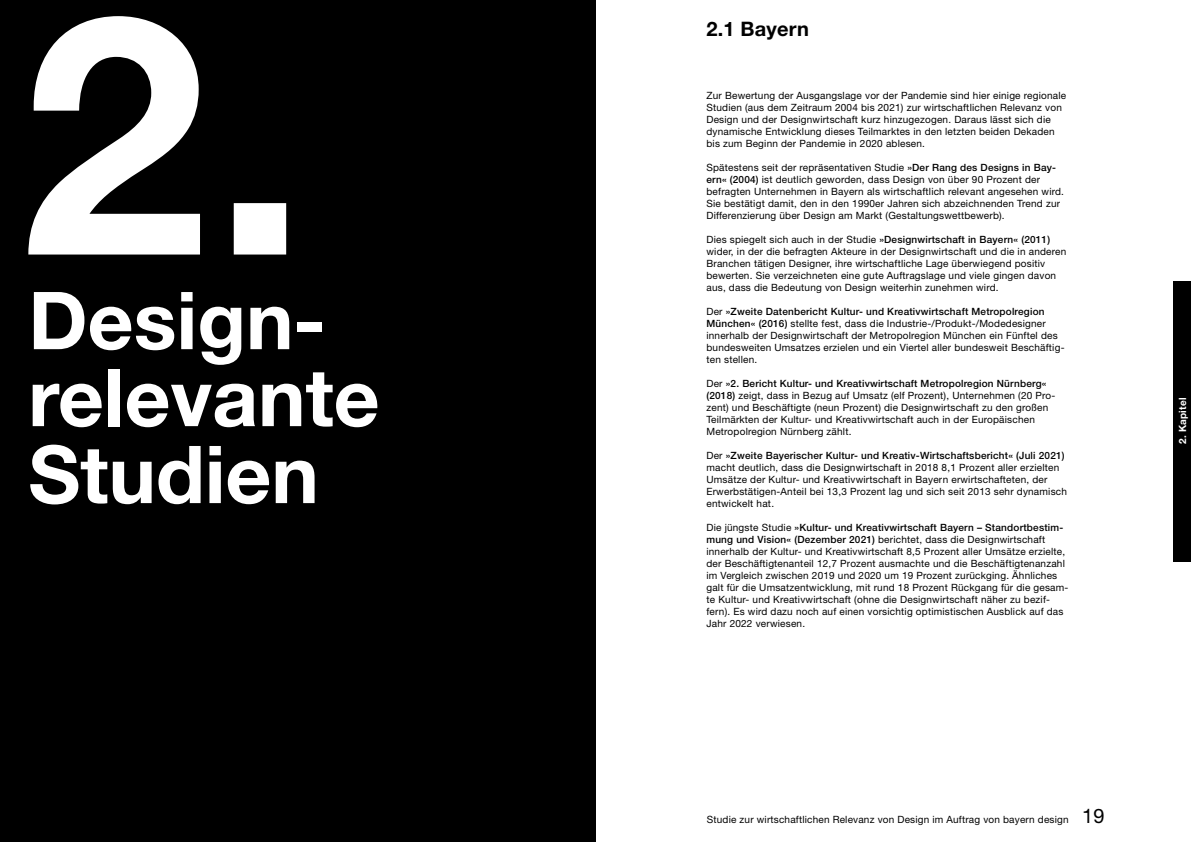
<style>
.page{position:relative;width:1191px;height:842px;background:#fff}
.page>*{position:absolute;margin:0;border:0;box-sizing:border-box;transform-origin:0 0}
.t1{font:700 80px/77px "Helvetica Neue LT Std";color:#fff}
.t2{font:700 20px "Helvetica Neue LT Std";letter-spacing:.01em;color:#000}
.t3{font:20px "Helvetica Neue LT Std";color:#000}
.t4{font:10px/12px "Helvetica Neue LT Std";letter-spacing:.02em;color:#000}
.t5{font:700 10px "Helvetica Neue LT Std";letter-spacing:.02em;color:#fff}
.s1{font-weight:500}
</style>
<div class="page">
<div style="left:0;top:0;width:595px;height:842px;background:#000"></div>
<svg style="left:28px;top:16px;width:258px;height:239px"></svg>
<div style="left:1174px;top:281px;width:17px;height:280px;background:#000"></div>
<h1 class="t1" style="left:28px;top:280px;width:353px">Design&shy;relevante<br>Studien</h1>
<h2 class="t2" style="left:706px;top:16px;width:104px">2.1 Bayern</h2>
<p class="t4" style="left:706px;top:89px;width:361px">Zur Bewertung der Ausgangslage vor der Pandemie sind hier einige regionale Studien (aus dem Zeitraum 2004 bis 2021) zur wirtschaftlichen Relevanz von Design und der Designwirtschaft kurz hinzugezogen. Daraus lässt sich die dynamische Entwicklung dieses Teilmarktes in den letzten beiden Dekaden bis zum Beginn der Pandemie in 2020 ablesen.</p>
<p class="t4" style="left:706px;top:161px;width:359px">Spätestens seit der repräsentativen Studie <span class="s1">»Der Rang des Designs in Bay&shy;ern« (2004)</span> ist deutlich geworden, dass Design von über 90 Prozent der befragten Unternehmen in Bayern als wirtschaftlich relevant angesehen wird.<br>Sie bestätigt damit, den in den 1990er Jahren sich abzeichnenden Trend zur Differenzierung über Design am Markt (Gestaltungswettbewerb).</p>
<p class="t4" style="left:706px;top:233px;width:361px">Dies spiegelt sich auch in der Studie <span class="s1">»Designwirtschaft in Bayern« (2011) </span>wider, in der die befragten Akteure in der Designwirtschaft und die in anderen Branchen tätigen Designer, ihre wirtschaftliche Lage überwiegend positiv bewerten. Sie verzeichneten eine gute Auftragslage und viele gingen davon aus, dass die Bedeutung von Design weiterhin zunehmen wird.</p>
<p class="t4" style="left:706px;top:305px;width:359px">Der <span class="s1">»Zweite Datenbericht Kultur- und Kreativwirtschaft Metropolregion München« (2016)</span> stellte fest, dass die Industrie-/Produkt-/Modedesigner innerhalb der Designwirtschaft der Metropolregion München ein Fünftel des bundesweiten Umsatzes erzielen und ein Viertel aller bundesweit Beschäftig&shy;ten stellen.</p>
<p class="t4" style="left:706px;top:377px;width:350px">Der <span class="s1">»2. Bericht Kultur- und Kreativwirtschaft Metropolregion Nürnberg« (2018)</span> zeigt, dass in Bezug auf Umsatz (elf Prozent), Unternehmen (20 Pro&shy;zent) und Beschäftigte (neun Prozent) die Designwirtschaft zu den großen Teilmärkten der Kultur- und Kreativwirtschaft auch in der Europäischen Metropolregion Nürnberg zählt.</p>
<p class="t4" style="left:706px;top:449px;width:362px">Der <span class="s1">»Zweite Bayerischer Kultur- und Kreativ-Wirtschaftsbericht« (Juli 2021) </span>macht deutlich, dass die Designwirtschaft in 2018 8,1 Prozent aller erzielten Umsätze der Kultur- und Kreativwirtschaft in Bayern erwirtschafteten, der Erwerbstätigen-Anteil bei 13,3 Prozent lag und sich seit 2013 sehr dynamisch entwickelt hat.</p>
<p class="t4" style="left:706px;top:521px;width:363px">Die jüngste Studie <span class="s1">»Kultur- und Kreativwirtschaft Bayern – Standortbestim&shy;mung und Vision« (Dezember 2021)</span> berichtet, dass die Designwirtschaft innerhalb der Kultur- und Kreativwirtschaft 8,5 Prozent aller Umsätze erzielte, der Beschäftigtenanteil 12,7 Prozent ausmachte und die Beschäftigtenanzahl im Vergleich zwischen 2019 und 2020 um 19 Prozent zurückging. Ähnliches galt für die Umsatzentwicklung, mit rund 18 Prozent Rückgang für die gesam&shy;te Kultur- und Kreativwirtschaft (ohne die Designwirtschaft näher zu bezif&shy;fern). Es wird dazu noch auf einen vorsichtig optimistischen Ausblick auf das Jahr 2022 verwiesen.</p>
<p class="t4" style="left:707px;top:814px;width:363px">Studie zur wirtschaftlichen Relevanz von Design im Auftrag von bayern design</p>
<h2 class="t3" style="left:1082px;top:804px;width:24px">19</h2>
<p class="t5" style="left:1176px;top:444px;width:48px;rotate:-90deg">2. Kapitel</p>
</div>
